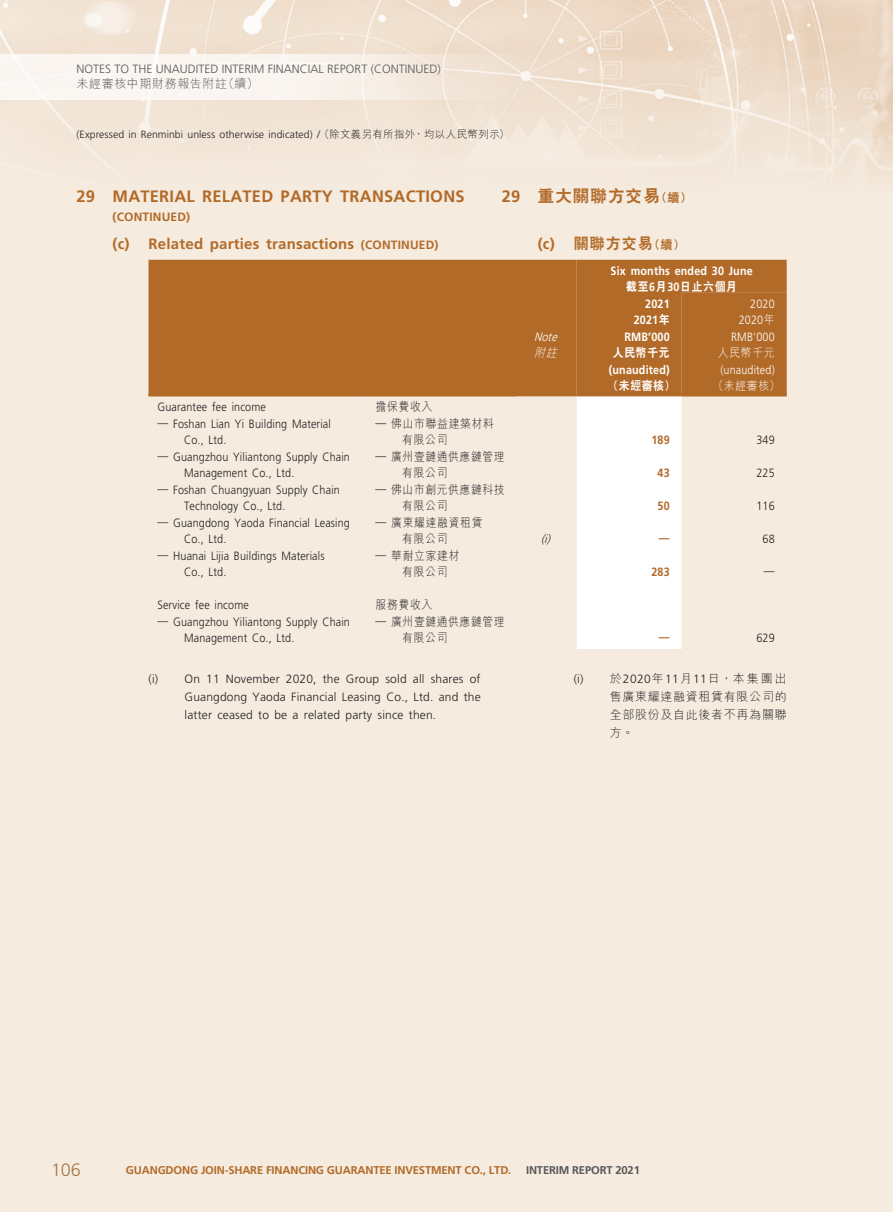
<style>
.page{position:relative;width:893px;height:1212px;background:#f5ebdf}
.page>*{position:absolute;margin:0;border:0;box-sizing:border-box;transform-origin:0 0}
.t1{font:300 18px "Frutiger LT Std";color:#a37649}
._03_H1{font:700 16.5px "Frutiger LT Std";letter-spacing:.015em;color:#b26a28}
._03_H1-2{font:800 16.5px "C Hei 2 HK";letter-spacing:.065em;color:#b26a28}
._04___H2{font:700 15px "Frutiger LT Std";letter-spacing:.015em;color:#b26a28}
._04___H2-2{font:800 15px "C Hei 2 HK";letter-spacing:.065em;color:#b26a28}
._15_Table_Stub{font:300 12px/16.5px "Frutiger LT Std";letter-spacing:.015em;color:#231f20;scale:.9 1}
._23_______IN4__Note{font:300 12px/18px "Frutiger LT Std";letter-spacing:.015em;color:#231f20;text-align:justify}
._15_Table_Stub-2{font:300 12px/16.5px "M Hei HK";letter-spacing:.065em;color:#231f20;scale:.9 1}
.t2{font:300 12px "Frutiger LT Std";color:#57585a}
._23_______IN4__Note-2{font:300 12px/18px "M Hei HK";letter-spacing:.055em;color:#231f20;text-align:justify}
._01_Body_Text{font:700 12px "Frutiger LT Std";letter-spacing:.015em;color:#fff;scale:.9 1}
._01_Body_Text-2{font:300 12px "Frutiger LT Std";letter-spacing:.015em;color:#fff;scale:.9 1}
._01_Body_Text-3{font:800 12px "C Hei 2 HK";letter-spacing:.065em;color:#fff;scale:.9 1}
.t3{font:300 12px "M Hei HK";letter-spacing:.05em;color:#57585a}
._01_Body_Text-4{font:300 12px "Frutiger LT Std";letter-spacing:.015em;color:#231f20;scale:.9 1}
._01_Body_Text-5{font:700 12px "Frutiger LT Std";letter-spacing:.015em;color:#b26a28;scale:.9 1}
._03_H1-3{font:700 12px "Frutiger LT Std";letter-spacing:.015em;color:#b26a28}
._01_Body_Text-6{font:300 12px "M Hei HK";letter-spacing:.065em;color:#fff;scale:.9 1}
._01_Body_Text-7{font:italic 300 12px "Frutiger LT Std";color:#fff;scale:.9 1}
._15_Table_Stub-3{font:italic 300 12px "Frutiger LT Std";color:#231f20;scale:.9 1}
._01_Body_Text-8{font:italic 300 12px "M Hei HK";color:#fff;scale:.9 1}
.t4{font:700 11.25px "Frutiger LT Std";letter-spacing:-.015em;color:#b26a28}
.t5{font:700 11.25px "Frutiger LT Std";letter-spacing:-.015em;color:#57585a}
.t6{font:300 10.5px "Frutiger LT Std";letter-spacing:.005em;color:#231f20}
.s1{font-family:"M Hei HK"}
.s2{font-size:12px}
.s3{font-family:"Frutiger LT Std"}
.s4{font-family:"Frutiger LT Std";font-weight:700}
.s5{font-family:"C Hei 2 HK";font-weight:800}
</style>
<div class="page">
<img style="left:0;top:0;width:893px;height:173px">
<div style="left:0;top:54px;width:534px;height:45px;background:linear-gradient(to right,#fdfcfa,#f2e5d8)"></div>
<div style="left:149px;top:260px;width:428px;height:136px;background:#b26a28"></div>
<svg style="left:577px;top:260px;width:210px;height:389px"></svg>
<hr style="left:149px;top:393px;width:218px;height:3px;background:#b26a28">
<hr style="left:367px;top:393px;width:150px;height:3px;background:#b26a28">
<hr style="left:577px;top:393px;width:105px;height:3px;background:#b26a28">
<hr style="left:682px;top:393px;width:105px;height:3px;background:#b26a28">
<p class="t2" style="left:77px;top:62px;width:366px">NOTES TO THE UNAUDITED INTERIM FINANCIAL REPORT (CONTINUED)</p>
<p class="t3" style="left:77px;top:75px;width:184px">未經審核中期財務報告附註（續）</p>
<p class="t6" style="left:77px;top:128px;width:434px">(Expressed in Renminbi unless otherwise indicated) / <span class="s1">（除文義另有所指外，均以人民幣列示）</span></p>
<p class="_03_H1" style="left:77px;top:186px;width:390px">29 MATERIAL RELATED PARTY TRANSACTIONS</p>
<p class="_03_H1-3" style="left:113px;top:210px;width:79px">(CONTINUED)</p>
<p class="_04___H2" style="left:113px;top:235px;width:328px">(c) Related parties transactions <span class="s2">(CONTINUED)</span></p>
<p class="_15_Table_Stub" style="left:158px;top:399px;width:122px">Guarantee fee income</p>
<p class="_15_Table_Stub-2" style="left:376px;top:398px;width:65px">擔保費收入</p>
<p class="_15_Table_Stub" style="left:184px;top:416px;width:165px;text-indent:-27px">— Foshan Lian Yi Building Material<br>Co., Ltd.</p>
<p class="_15_Table_Stub-2" style="left:402px;top:415px;width:103px;text-indent:-27px"><span class="s3">—</span> 佛山市聯益建築材料有限公司</p>
<p class="_03_H1-2" style="left:502px;top:185px;width:191px"><span class="s4">29</span> 重大關聯方交易<span class="s2">（續）</span></p>
<p class="_04___H2-2" style="left:538px;top:234px;width:148px"><span class="s4">(c)</span> 關聯方交易<span class="s2">（續）</span></p>
<p class="_01_Body_Text" style="left:611px;top:263px;width:159px">Six months ended 30 June</p>
<p class="_01_Body_Text-3" style="left:626px;top:279px;width:125px">截至<span class="s4">6</span>月<span class="s4">30</span>日止六個月</p>
<p class="_01_Body_Text" style="left:645px;top:296px;width:29px">2021</p>
<p class="_01_Body_Text-2" style="left:750px;top:297px;width:29px">2020</p>
<p class="_01_Body_Text" style="left:634px;top:313px;width:41px">2021<span class="s5">年</span></p>
<p class="_01_Body_Text-2" style="left:739px;top:313px;width:41px">2020<span class="s1">年</span></p>
<p class="_01_Body_Text-7" style="left:534px;top:330px;width:31px">Note</p>
<p class="_01_Body_Text" style="left:624px;top:329px;width:52px">RMB’000</p>
<p class="_01_Body_Text-2" style="left:731px;top:330px;width:50px">RMB’000</p>
<p class="_01_Body_Text-8" style="left:534px;top:344px;width:31px">附註</p>
<p class="_01_Body_Text-3" style="left:613px;top:345px;width:65px">人民幣千元</p>
<p class="_01_Body_Text-6" style="left:718px;top:344px;width:65px">人民幣千元</p>
<p class="_01_Body_Text" style="left:609px;top:362px;width:69px">(unaudited)</p>
<p class="_01_Body_Text-2" style="left:720px;top:363px;width:62px">(unaudited)</p>
<p class="_01_Body_Text-3" style="left:608px;top:378px;width:76px">（未經審核）</p>
<p class="_01_Body_Text-6" style="left:713px;top:377px;width:76px">（未經審核）</p>
<p class="_01_Body_Text-5" style="left:651px;top:433px;width:22px">189</p>
<p class="_01_Body_Text-4" style="left:756px;top:433px;width:22px">349</p>
<p class="_15_Table_Stub" style="left:184px;top:449px;width:186px;text-indent:-27px">— Guangzhou Yiliantong Supply Chain<br>Management Co., Ltd.</p>
<p class="_15_Table_Stub-2" style="left:402px;top:448px;width:115px;text-indent:-27px"><span class="s3">—</span> 廣州壹鏈通供應鏈管理有限公司</p>
<p class="_15_Table_Stub" style="left:184px;top:482px;width:175px;text-indent:-27px">— Foshan Chuangyuan Supply Chain<br>Technology Co., Ltd.</p>
<p class="_15_Table_Stub-2" style="left:402px;top:481px;width:115px;text-indent:-27px"><span class="s3">—</span> 佛山市創元供應鏈科技有限公司</p>
<p class="_15_Table_Stub" style="left:184px;top:515px;width:186px;text-indent:-27px">— Guangdong Yaoda Financial Leasing<br>Co., Ltd.</p>
<p class="_15_Table_Stub-2" style="left:402px;top:514px;width:91px;text-indent:-27px"><span class="s3">—</span> 廣東耀達融資租賃有限公司</p>
<p class="_15_Table_Stub" style="left:184px;top:548px;width:158px;text-indent:-27px">— Huanai Lijia Buildings Materials<br>Co., Ltd.</p>
<p class="_15_Table_Stub-2" style="left:402px;top:547px;width:65px;text-indent:-27px"><span class="s3">—</span> 華耐立家建材有限公司</p>
<p class="_15_Table_Stub" style="left:158px;top:597px;width:103px">Service fee income</p>
<p class="_15_Table_Stub-2" style="left:376px;top:596px;width:65px">服務費收入</p>
<p class="_15_Table_Stub" style="left:184px;top:614px;width:186px;text-indent:-27px">— Guangzhou Yiliantong Supply Chain<br>Management Co., Ltd.</p>
<p class="_15_Table_Stub-2" style="left:402px;top:613px;width:115px;text-indent:-27px"><span class="s3">—</span> 廣州壹鏈通供應鏈管理有限公司</p>
<p class="_23_______IN4__Note" style="left:185px;top:670px;width:298px;text-indent:-36px">(i) On 11 November 2020, the Group sold all shares of Guangdong Yaoda Financial Leasing Co., Ltd. and the latter ceased to be a related party since then.</p>
<p class="_01_Body_Text-5" style="left:657px;top:466px;width:15px">43</p>
<p class="_01_Body_Text-4" style="left:756px;top:466px;width:22px">225</p>
<p class="_01_Body_Text-5" style="left:657px;top:499px;width:15px">50</p>
<p class="_01_Body_Text-4" style="left:756px;top:499px;width:22px">116</p>
<p class="_15_Table_Stub-3" style="left:541px;top:532px;width:15px">(i)</p>
<p class="_01_Body_Text-5" style="left:659px;top:531px;width:13px">—</p>
<p class="_01_Body_Text-4" style="left:762px;top:532px;width:15px">68</p>
<p class="_01_Body_Text-5" style="left:651px;top:565px;width:22px">283</p>
<p class="_01_Body_Text-4" style="left:764px;top:564px;width:13px">—</p>
<p class="_01_Body_Text-5" style="left:659px;top:630px;width:13px">—</p>
<p class="_01_Body_Text-4" style="left:756px;top:631px;width:22px">629</p>
<p class="_23_______IN4__Note-2" style="left:610px;top:669px;width:178px;text-indent:-36px"><span class="s3">(i)</span> 於<span class="s3">2020</span>年<span class="s3">11</span>月<span class="s3">11</span>日，本集團出售廣東耀達融資租賃有限公司的全部股份及自此後者不再為關聯方。</p>
<h1 class="t1" style="left:51px;top:1159px;width:31px">106</h1>
<p class="t4" style="left:126px;top:1163px;width:387px">GUANGDONG JOIN-SHARE FINANCING GUARANTEE INVESTMENT CO., LTD.</p>
<p class="t5" style="left:526px;top:1163px;width:115px">INTERIM REPORT 2021</p>
</div>
